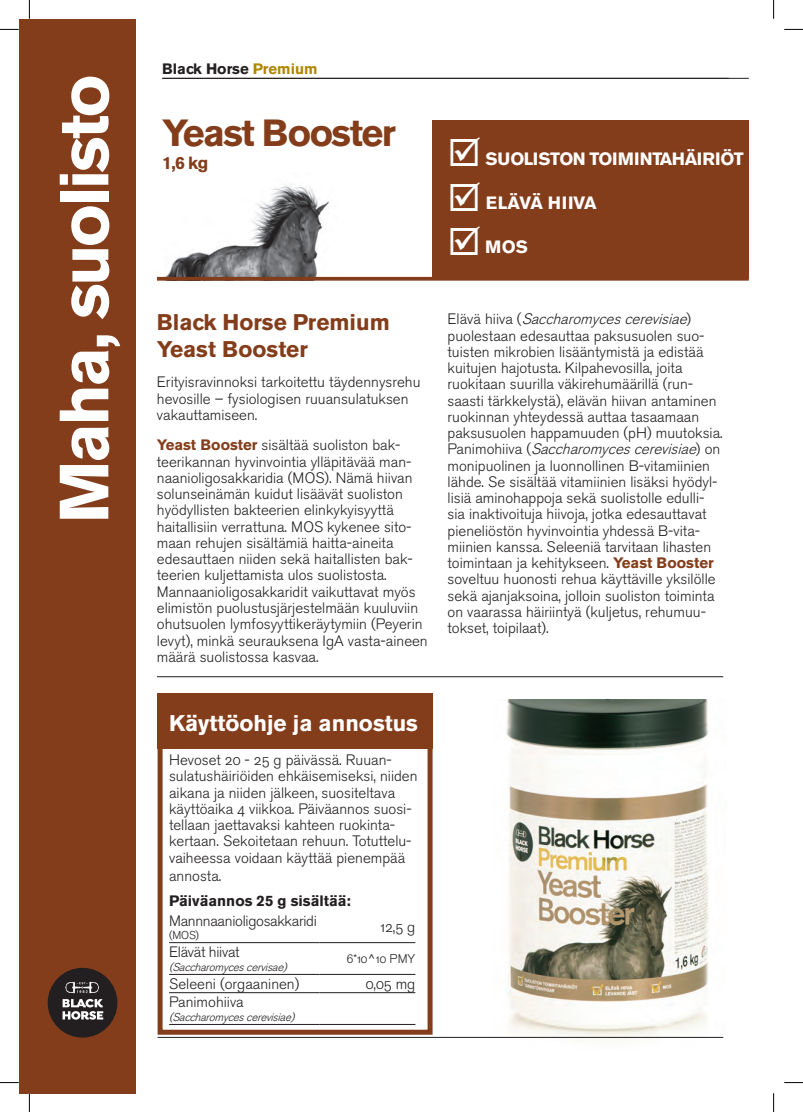
<style>
.page{position:relative;width:803px;height:1112px;background:#fff}
.page>*{position:absolute;margin:0;border:0;box-sizing:border-box;transform-origin:0 0}
.t1{font:700 68.75px "Akzidenz Grotesk BE";letter-spacing:-.04em;color:#fff}
.t2{font:700 37.5px "Akzidenz Grotesk BE";letter-spacing:-.04em;color:#833d1b}
.t3{font:700 22.5px/27px "Akzidenz Grotesk BE";color:#833d1b}
.t4{font:700 22.5px "Akzidenz Grotesk BE";color:#fff}
.t5{font:700 17.75px "Akzidenz Grotesk BE";letter-spacing:-.02em;color:#fff}
.t6{font:700 17.75px "Akzidenz Grotesk BE";color:#fff}
.t7{font:700 17.5px "Akzidenz Grotesk BE";color:#833d1b}
.t8{font:15px/16.2px "Akzidenz Grotesk BE Light Os F";color:#231f20}
.t9{font:700 15px "Akzidenz Grotesk BE";color:#231f20}
.t10{font:15px "Akzidenz Grotesk BE Light Os F";letter-spacing:-.02em;color:#231f20}
.t11{font:12.5px "Akzidenz Grotesk BE Light Os F";color:#231f20}
.t12{font:italic 11.25px "Akzidenz Grotesk BE Light Os F";color:#231f20}
.t13{font:11.25px "Akzidenz Grotesk BE Light Os F";color:#231f20}
.s1{color:#b18704}
.s2{font-family:"Akzidenz Grotesk BE";font-weight:700;color:#833d1b}
.s3{font-style:italic}
</style>
<div class="page">
<img style="left:464px;top:699px;width:260px;height:340px">
<hr style="left:158px;top:1036px;width:565px;height:1px;background:#231f20">
<div style="left:433px;top:120px;width:316px;height:159px;background:#833d1b"></div>
<img style="left:157px;top:184px;width:180px;height:93px">
<div style="left:19px;top:19px;width:117px;height:1073px;background:#833d1b"></div>
<div style="left:48px;top:967px;width:69px;height:70px;background:#231f20;border-radius:50%"></div>
<svg style="left:65px;top:981px;width:34px;height:11px"></svg>
<svg style="left:63px;top:999px;width:40px;height:20px"></svg>
<div style="left:158px;top:742px;width:275px;height:292px;background:#fff;border:5px solid #833d1b"></div>
<div style="left:158px;top:693px;width:275px;height:55px;background:#833d1b"></div>
<hr style="left:169px;top:942px;width:150px;height:1px;background:#231f20">
<hr style="left:319px;top:942px;width:96px;height:1px;background:#231f20">
<hr style="left:169px;top:973px;width:150px;height:1px;background:#231f20">
<hr style="left:319px;top:973px;width:96px;height:1px;background:#231f20">
<hr style="left:169px;top:992px;width:150px;height:1px;background:#231f20">
<hr style="left:319px;top:992px;width:96px;height:1px;background:#231f20">
<hr style="left:169px;top:1023px;width:150px;height:1px;background:#231f20">
<hr style="left:319px;top:1023px;width:96px;height:1px;background:#231f20">
<hr style="left:157px;top:277px;width:592px;height:3px;background:#833d1b">
<hr style="left:157px;top:676px;width:566px;height:1px;background:#231f20">
<hr style="left:162px;top:78px;width:587px;height:1px;background:#231f20">
<svg style="left:0;top:29px;width:19px;height:1px"></svg>
<svg style="left:784px;top:29px;width:19px;height:1px"></svg>
<svg style="left:0;top:1082px;width:19px;height:1px"></svg>
<svg style="left:784px;top:1082px;width:19px;height:1px"></svg>
<svg style="left:29px;top:0;width:1px;height:19px"></svg>
<svg style="left:29px;top:1092px;width:1px;height:19px"></svg>
<svg style="left:773px;top:0;width:1px;height:19px"></svg>
<svg style="left:773px;top:1093px;width:1px;height:18px"></svg>
<p class="t1" style="left:45px;top:523px;width:450px;rotate:-90deg">Maha, suolisto</p>
<p class="t9" style="left:162px;top:60px;width:157px">Black Horse <span class="s1">Premium</span></p>
<p class="t2" style="left:162px;top:112px;width:235px">Yeast Booster</p>
<p class="t7" style="left:162px;top:152px;width:48px">1,6 kg</p>
<p class="t5" style="left:485px;top:149px;width:260px">SUOLISTON TOIMINTAHÄIRIÖT</p>
<p class="t6" style="left:486px;top:192px;width:113px">ELÄVÄ HIIVA</p>
<p class="t5" style="left:485px;top:236px;width:44px">MOS</p>
<p class="t3" style="left:157px;top:309px;width:235px">Black Horse Premium<br>Yeast Booster</p>
<p class="t8" style="left:157px;top:374px;width:265px">Erityisravinnoksi tarkoitettu täydennysrehu hevosille – fysiologisen ruuansulatuksen vakauttamiseen.</p>
<p class="t8" style="left:157px;top:437px;width:272px"><span class="s2">Yeast Booster</span> sisältää suoliston bak&shy;teerikannan hyvinvointia ylläpitävää man&shy;naanioligosakkaridia (MOS). Nämä hiivan solunseinämän kuidut lisäävät suoliston hyödyllisten bakteerien elinkykyisyyttä haitallisiin verrattuna. MOS kykenee sito&shy;maan rehujen sisältämiä haitta-aineita edesauttaen niiden sekä haitallisten bak&shy;teerien kuljettamista ulos suolistosta.<br>Mannaanioligosakkaridit vaikuttavat myös elimistön puolustusjärjestelmään kuuluviin ohutsuolen lymfosyyttikeräytymiin (Peyerin levyt), minkä seurauksena IgA vasta-aineen määrä suolistossa kasvaa.</p>
<p class="t4" style="left:169px;top:709px;width:250px">Käyttöohje ja annostus</p>
<p class="t8" style="left:169px;top:752px;width:250px">Hevoset 20 - 25 g päivässä. Ruuan&shy;sulatushäiriöiden ehkäisemiseksi, niiden aikana ja niiden jälkeen, suositeltava käyttöaika 4 viikkoa. Päiväannos suosi&shy;tellaan jaettavaksi kahteen ruokinta&shy;kertaan. Sekoitetaan rehuun. Totuttelu&shy;vaiheessa voidaan käyttää pienempää</p>
<p class="t8" style="left:169px;top:867px;width:54px">annosta.</p>
<p class="t9" style="left:169px;top:891px;width:183px">Päiväannos 25 g sisältää:</p>
<p class="t10" style="left:169px;top:911px;width:149px">Mannnaanioligosakkaridi</p>
<p class="t13" style="left:169px;top:928px;width:32px">(MOS)</p>
<p class="t8" style="left:380px;top:919px;width:36px">12,5 g</p>
<p class="t10" style="left:169px;top:943px;width:72px">Elävät hiivat</p>
<p class="t12" style="left:169px;top:960px;width:122px">(Saccharomycescervisae)</p>
<p class="t11" style="left:347px;top:951px;width:70px">6*10^10 PMY</p>
<p class="t8" style="left:169px;top:975px;width:132px">Seleeni (orgaaninen)</p>
<p class="t8" style="left:366px;top:975px;width:51px">0,05 mg</p>
<p class="t8" style="left:169px;top:994px;width:76px">Panimohiiva</p>
<p class="t12" style="left:169px;top:1010px;width:130px">(Saccharomycescerevisiae)</p>
<p class="t8" style="left:448px;top:311px;width:277px">E l ä v ä h i i v a ( <span class="s3">Saccharomycescerevisiae</span>) puolestaan edesauttaa paksusuolen suo&shy;tuisten mikrobien lisääntymistä ja edistää kuitujen hajotusta. Kilpahevosilla, joita ruokitaan suurilla väkirehumäärillä (run&shy;saasti tärkkelystä), elävän hiivan antaminen ruokinnan yhteydessä auttaa tasaamaan paksusuolen happamuuden (pH) muutoksia.<br>P a n i m o h i i v a ( <span class="s3">Saccharomycescerevisiae</span>) o n monipuolinen ja luonnollinen B-vitamiinien lähde. Se sisältää vitamiinien lisäksi hyödyl&shy;lisiä aminohappoja sekä suolistolle edulli&shy;sia inaktivoituja hiivoja, jotka edesauttavat pieneliöstön hyvinvointia yhdessä B-vita&shy;miinien kanssa. Seleeniä tarvitaan lihasten toimintaan ja kehitykseen. <span class="s2">Yeast Booster </span>soveltuu huonosti rehua käyttäville yksilölle sekä ajanjaksoina, jolloin suoliston toiminta on vaarassa häiriintyä (kuljetus, rehumuu&shy;tokset, toipilaat).</p>
</div>
